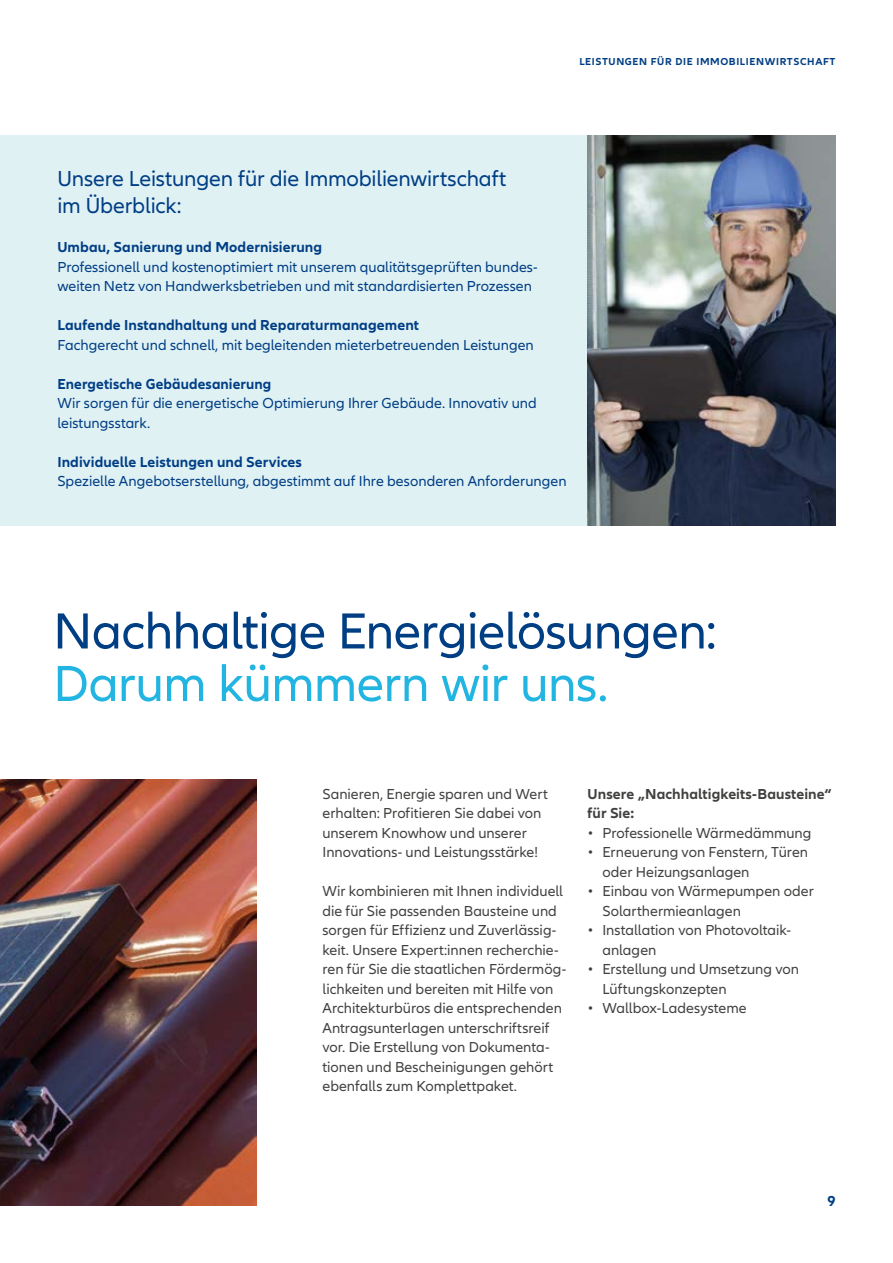
<style>
.page{position:relative;width:893px;height:1263px;background:#fff}
.page>*{position:absolute;margin:0;border:0;box-sizing:border-box;transform-origin:0 0}
.t1{font:52.5px "Allianz Neo";letter-spacing:-.015em;color:#003e84}
.t2{font:52.5px "Allianz Neo";letter-spacing:-.015em;color:#23b5e2}
.t3{font:22.5px/27px "Allianz Neo";letter-spacing:-.005em;color:#003e84}
.t4{font:15px/19.5px "Allianz Neo";color:#414140}
.t5{font:15px/19.5px "Allianz Neo";color:#003e84}
.t6{font:700 15px "Allianz Neo";letter-spacing:.005em;color:#003e84}
.t7{font:700 15px/19.5px "Allianz Neo";letter-spacing:.005em;color:#414140}
.t8{font:700 10.5px "Allianz Neo";letter-spacing:.06em;color:#003e84}
</style>
<div class="page">
<div style="left:0;top:135px;width:637px;height:390px;background:#e0f1f4"></div>
<img style="left:587px;top:135px;width:249px;height:390px">
<img style="left:0;top:779px;width:256px;height:426px">
<p class="t8" style="left:579px;top:56px;width:258px">LEISTUNGEN FÜR DIE IMMOBILIENWIRTSCHAFT</p>
<h2 class="t3" style="left:57px;top:166px;width:451px">Unsere Leistungen für die Immobilienwirtschaft im Überblick:</h2>
<p class="t6" style="left:57px;top:238px;width:266px">Umbau, Sanierung und Modernisierung</p>
<p class="t5" style="left:57px;top:257px;width:480px">Professionell und kostenoptimiert mit unserem qualitätsgeprüften bundes&shy;weiten Netz von Handwerksbetrieben und mit standardisierten Prozessen</p>
<p class="t6" style="left:57px;top:316px;width:363px">Laufende Instandhaltung und Reparaturmanagement</p>
<p class="t5" style="left:57px;top:335px;width:478px">Fachgerecht und schnell, mit begleitenden mieterbetreuenden Leistungen</p>
<p class="t6" style="left:57px;top:375px;width:215px">Energetische Gebäudesanierung</p>
<p class="t5" style="left:57px;top:394px;width:481px">Wir sorgen für die energetische Optimierung Ihrer Gebäude. Innovativ und leistungsstark.</p>
<p class="t6" style="left:57px;top:453px;width:246px">Individuelle Leistungen und Services</p>
<p class="t5" style="left:57px;top:472px;width:511px">Spezielle Angebotserstellung, abgestimmt auf Ihre besonderen Anforderungen</p>
<h1 class="t1" style="left:53px;top:601px;width:665px">Nachhaltige Energielösungen:</h1>
<h1 class="t2" style="left:53px;top:654px;width:557px">Darum kümmern wir uns.</h1>
<p class="t4" style="left:322px;top:784px;width:227px">Sanieren, Energie sparen und Wert erhalten: Profitieren Sie dabei von unserem Knowhow und unserer Innovations- und Leistungsstärke!</p>
<p class="t4" style="left:322px;top:882px;width:245px">Wir kombinieren mit Ihnen individuell die für Sie passenden Bausteine und sorgen für Effizienz und Zuverlässig&shy;keit. Unsere Expert:innen recherchie&shy;ren für Sie die staatlichen Fördermög&shy;lichkeiten und bereiten mit Hilfe von Architekturbüros die entsprechenden Antragsunterlagen unterschriftsreif vor. Die Erstellung von Dokumenta&shy;tionen und Bescheinigungen gehört ebenfalls zum Komplettpaket.</p>
<p class="t7" style="left:587px;top:784px;width:246px">Unsere „Nachhaltigkeits-Bausteine“ für Sie:</p>
<p class="t4" style="left:587px;top:823px;width:225px">• Professionelle Wärmedämmung</p>
<p class="t4" style="left:602px;top:843px;width:207px;text-indent:-15px">• Erneuerung von Fenstern, Türen oder Heizungsanlagen</p>
<p class="t4" style="left:602px;top:882px;width:213px;text-indent:-15px">• Einbau von Wärmepumpen oder<br>Solarthermieanlagen</p>
<p class="t4" style="left:602px;top:921px;width:189px;text-indent:-15px">• Installation von Photovoltaik&shy;anlagen</p>
<p class="t4" style="left:602px;top:960px;width:198px;text-indent:-15px">• Erstellung und Umsetzung von<br>Lüftungskonzepten</p>
<p class="t4" style="left:587px;top:999px;width:161px">• Wallbox-Ladesysteme</p>
<p class="t6" style="left:827px;top:1192px;width:10px">9</p>
</div>
